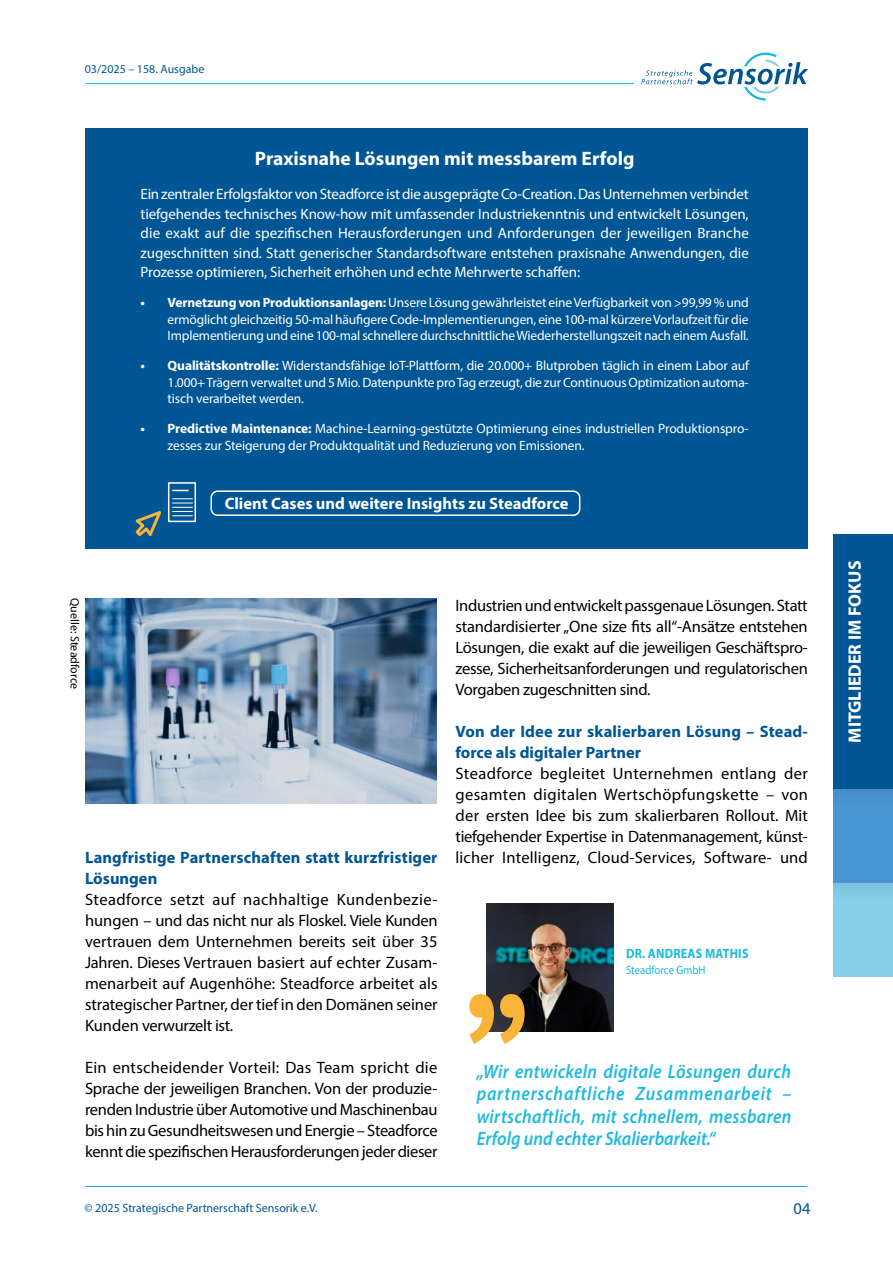
<style>
.page{position:relative;width:893px;height:1263px;background:#fff}
.page>*{position:absolute;margin:0;border:0;box-sizing:border-box;transform-origin:0 0}
.t1{font:italic 600 19.5px/22.5px "Myriad Pro";color:#1dbadf;text-align:justify;scale:.9 1}
.t2{font:700 19.5px "Myriad Pro";color:#fff}
.t3{font:700 18px "Myriad Pro";color:#fff}
.Fließtext{font:16.5px/21px "Myriad Pro";letter-spacing:-.02em;color:#000;text-align:justify}
.Headline_Fließtext{font:700 16.5px/21px "Myriad Pro";letter-spacing:.01em;color:#005695}
.Headline_Fließtext-2{font:700 16.5px "Myriad Pro";color:#fff}
.t4{font:16.5px "Myriad Pro";color:#005695}
.t5{font:15px/19.5px "Myriad Pro";letter-spacing:-.01em;color:#fff;text-align:justify}
.t6{font:13.5px/16.5px "Myriad Pro";letter-spacing:-.01em;color:#fff;text-align:justify}
.t7{font:700 13.5px "Myriad Pro";letter-spacing:.02em;color:#1dbadf;scale:.9 1}
.t8{font:12px "Myriad Pro";color:#005695}
.Bildunterschrift{font:12px "Myriad Pro";color:#000}
.t9{font:12px "Myriad Pro";color:#1dbadf;scale:.9 1}
.s1{font-weight:700}
</style>
<div class="page">
<hr style="left:86px;top:83px;width:548px;height:1px;background:#1dbadf">
<svg style="left:641px;top:53px;width:167px;height:48px"></svg>
<hr style="left:86px;top:1186px;width:721px;height:1px;background:#16a8de">
<img style="left:85px;top:598px;width:351px;height:206px">
<img style="left:486px;top:904px;width:128px;height:127px">
<svg style="left:469px;top:994px;width:56px;height:50px"></svg>
<div style="left:833px;top:534px;width:60px;height:255px;background:#005695"></div>
<div style="left:833px;top:789px;width:60px;height:94px;background:#4a96d2"></div>
<div style="left:833px;top:883px;width:60px;height:93px;background:#85cfe8"></div>
<div style="left:85px;top:128px;width:723px;height:421px;background:#005695"></div>
<div style="left:168px;top:482px;width:28px;height:40px;border:2px solid #fff"></div>
<svg style="left:173px;top:490px;width:15px;height:1px"></svg>
<svg style="left:172px;top:498px;width:20px;height:18px"></svg>
<svg style="left:135px;top:511px;width:27px;height:26px"></svg>
<div style="left:210px;top:490px;width:370px;height:26px;border:2px solid #fff;border-radius:6px"></div>
<p class="t8" style="left:85px;top:62px;width:121px">03/2025 – 158. Ausgabe</p>
<p class="t2" style="left:255px;top:146px;width:381px">Praxisnahe Lösungen mit messbarem Erfolg</p>
<p class="t5" style="left:141px;top:184px;width:610px">Ein zentraler Erfolgsfaktor von Steadforce ist die ausgeprägte Co-Creation. Das Unternehmen verbindet tiefgehendes technisches Know-how mit umfassender Industriekenntnis und entwickelt Lösungen, die exakt auf die spezifischen Herausforderungen und Anforderungen der jeweiligen Branche zugeschnitten sind. Statt generischer Standardsoftware entstehen praxisnahe Anwendungen, die Prozesse optimieren, Sicherheit erhöhen und echte Mehrwerte schaffen:</p>
<p class="t6" style="left:168px;top:294px;width:583px;text-indent:-27px"><span class="s1">• Vernetzung von Produktionsanlagen:</span> Unsere Lösung gewährleistet eine Verfügbarkeit von &gt;99,99 % und ermöglicht gleichzeitig 50-mal häufigere Code-Implementierungen, eine 100-mal kürzere Vorlaufzeit für die Implementierung und eine 100-mal schnellere durchschnittliche Wiederherstellungszeit nach einem Ausfall.</p>
<p class="t6" style="left:168px;top:357px;width:583px;text-indent:-27px"><span class="s1">• Qualitätskontrolle:</span> Widerstandsfähige IoT-Plattform, die 20.000+ Blutproben täglich in einem Labor auf 1.000+ Trägern verwaltet und 5 Mio. Datenpunkte pro Tag erzeugt, die zur Continuous Optimization automa&shy;tisch verarbeitet werden.</p>
<p class="t6" style="left:168px;top:420px;width:583px;text-indent:-27px"><span class="s1">• Predictive Maintenance:</span> Machine-Learning-gestützte Optimierung eines industriellen Produktionspro&shy;zesses zur Steigerung der Produktqualität und Reduzierung von Emissionen.</p>
<p class="Headline_Fließtext-2" style="left:225px;top:492px;width:345px">Client Cases und weitere Insights zu Steadforce</p>
<p class="Bildunterschrift" style="left:82px;top:598px;width:93px;rotate:90deg">Quelle: Steadforce</p>
<p class="Headline_Fließtext" style="left:85px;top:846px;width:354px">Langfristige Partnerschaften statt kurzfristiger<br>Lösungen</p>
<p class="Fließtext" style="left:85px;top:888px;width:354px">Steadforce setzt auf nachhaltige Kundenbezie&shy;hungen – und das nicht nur als Floskel. Viele Kunden vertrauen dem Unternehmen bereits seit über 35<br>Jahren. Dieses Vertrauen basiert auf echter Zusam&shy;menarbeit auf Augenhöhe: Steadforce arbeitet als strategischer Partner, der tief in den Domänen seiner Kunden verwurzelt ist.</p>
<p class="Fließtext" style="left:85px;top:1056px;width:354px">Ein entscheidender Vorteil: Das Team spricht die Sprache der jeweiligen Branchen. Von der produzie&shy;renden Industrie über Automotive und Maschinenbau bis hin zu Gesundheitswesen und Energie – Steadforce kennt die spezifischen Herausforderungen jeder dieser</p>
<p class="Fließtext" style="left:455px;top:594px;width:354px">Industrien und entwickelt passgenaue Lösungen. Statt standardisierter „One size fits all“-Ansätze entstehen Lösungen, die exakt auf die jeweiligen Geschäftspro&shy;zesse, Sicherheitsanforderungen und regulatorischen Vorgaben zugeschnitten sind.</p>
<p class="Headline_Fließtext" style="left:455px;top:720px;width:354px">Von der Idee zur skalierbaren Lösung – Stead&shy;force als digitaler Partner</p>
<p class="Fließtext" style="left:455px;top:762px;width:354px">Steadforce begleitet Unternehmen entlang der gesamten digitalen Wertschöpfungskette – von der ersten Idee bis zum skalierbaren Rollout. Mit tiefgehender Expertise in Datenmanagement, künst&shy;licher Intelligenz, Cloud-Services, Software- und</p>
<p class="t7" style="left:626px;top:944px;width:138px">DR. ANDREAS MATHIS</p>
<p class="t9" style="left:626px;top:963px;width:90px">Steadforce GmbH</p>
<p class="t1" style="left:477px;top:1060px;width:351px">„Wir entwickeln digitale Lösungen durch partnerschaftliche Zusammenarbeit – wirtschaftlich, mit schnellem, messbaren Erfolg und echter Skalierbarkeit.“</p>
<p class="t8" style="left:85px;top:1201px;width:235px">© 2025 Strategische Partnerschaft Sensorik e.V.</p>
<p class="t4" style="left:793px;top:1198px;width:18px">04</p>
<p class="t3" style="left:843px;top:743px;width:183px;rotate:-90deg">MITGLIEDER IM FOKUS</p>
</div>
